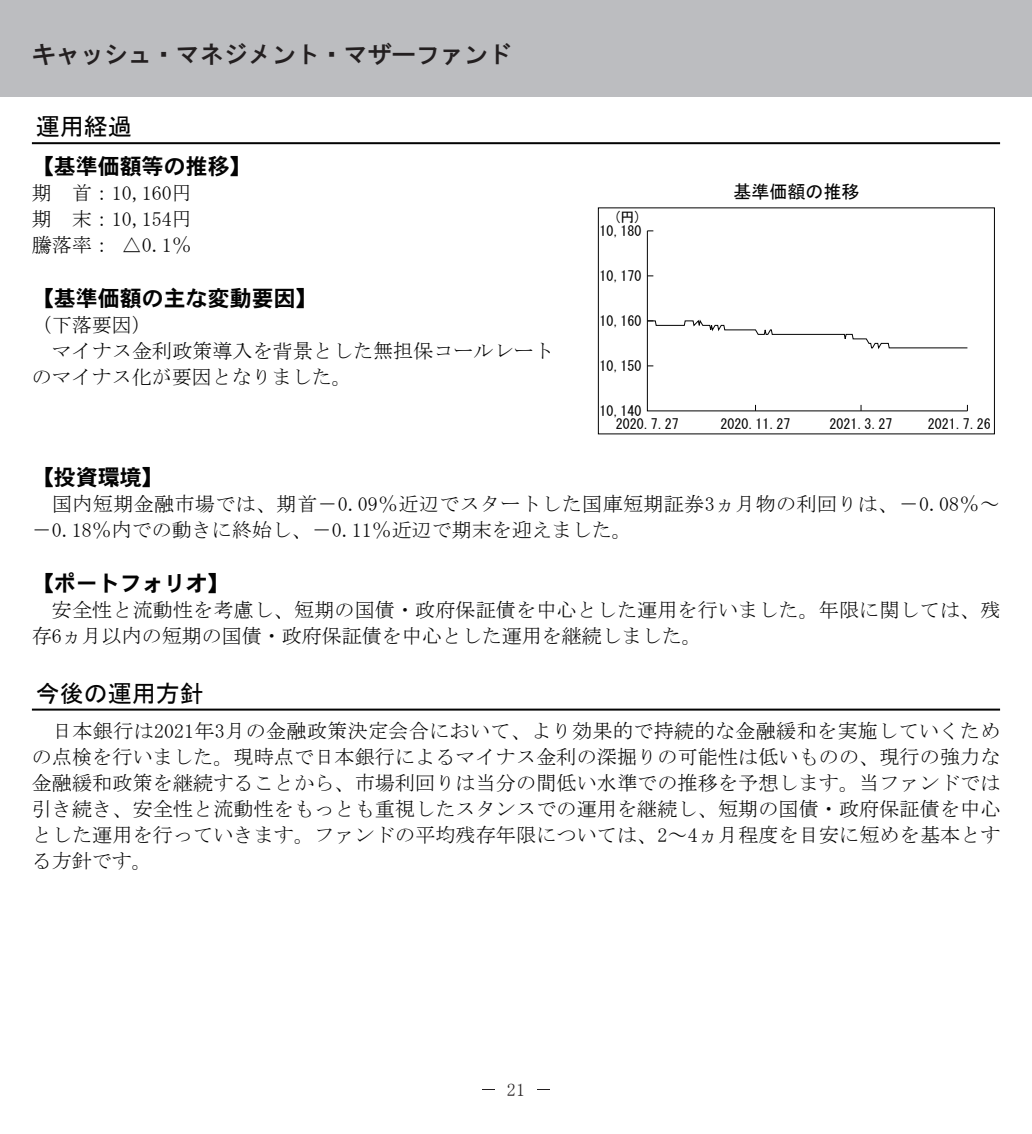
<style>
.page{position:relative;width:1032px;height:1134px;background:#fff}
.page>*{position:absolute;margin:0;border:0;box-sizing:border-box;transform-origin:0 0}
.t1{font:24px "HGS Gothic E";color:#231f20}
.t2{font:24px "MS Gothic";color:#030303}
.t3{font:22px "DFHS Gothic W7 WIN RKSJ H";color:#030303}
.t4{font:20px/26px "MS Mincho";letter-spacing:.005em;color:#030303}
.t5{font:18px "MS Gothic";color:#030303}
.t6{font:18px "MS Mincho";color:#231f20}
.t7{font:14px "MS Gothic";color:#030303}
</style>
<div class="page">
<svg style="left:482px;top:1089px;width:13px;height:1px"></svg>
<svg style="left:537px;top:1089px;width:12px;height:1px"></svg>
<div style="left:0;top:0;width:1032px;height:96px;background:#bcbdc0"></div>
<hr style="left:32px;top:142px;width:492px;height:2px;background:#030303">
<hr style="left:524px;top:142px;width:476px;height:2px;background:#030303">
<hr style="left:32px;top:709px;width:492px;height:2px;background:#030303">
<hr style="left:524px;top:709px;width:476px;height:2px;background:#030303">
<svg style="left:646px;top:230px;width:322px;height:182px"></svg>
<div style="left:598px;top:207px;width:397px;height:227px;border:1px solid #030303"></div>
<p class="t1" style="left:32px;top:42px;width:481px">キャッシュ・マネジメント・マザーファンド</p>
<p class="t2" style="left:36px;top:115px;width:98px">運用経過</p>
<p class="t3" style="left:32px;top:155px;width:221px">【基準価額等の推移】</p>
<p class="t4" style="left:32px;top:180px;width:161px;text-align:justify">期　首：10,160円期　末：10,154円騰落率： △0.1％</p>
<p class="t3" style="left:32px;top:287px;width:287px">【基準価額の主な変動要因】</p>
<p class="t4" style="left:32px;top:312px;width:523px">（下落要因）<br>　マイナス金利政策導入を背景とした無担保コールレートのマイナス化が要因となりました。</p>
<p class="t7" style="left:613px;top:210px;width:29px">(円)</p>
<p class="t7" style="left:599px;top:224px;width:43px">10,180</p>
<p class="t7" style="left:599px;top:269px;width:43px">10,170</p>
<p class="t7" style="left:599px;top:314px;width:43px">10,160</p>
<p class="t7" style="left:599px;top:359px;width:43px">10,150</p>
<p class="t5" style="left:733px;top:183px;width:127px">基準価額の推移</p>
<p class="t7" style="left:599px;top:404px;width:43px">10,140</p>
<p class="t7" style="left:616px;top:417px;width:64px">2020.7.27</p>
<p class="t7" style="left:720px;top:417px;width:71px">2020.11.27</p>
<p class="t7" style="left:829px;top:417px;width:64px">2021.3.27</p>
<p class="t7" style="left:928px;top:417px;width:64px">2021.7.26</p>
<p class="t3" style="left:32px;top:466px;width:133px">【投資環境】</p>
<p class="t4" style="left:32px;top:491px;width:970px">　国内短期金融市場では、期首－0.09％近辺でスタートした国庫短期証券3ヵ月物の利回りは、－0.08％～－0.18％内での動きに終始し、－0.11％近辺で期末を迎えました。</p>
<p class="t3" style="left:32px;top:572px;width:199px">【ポートフォリオ】</p>
<p class="t4" style="left:32px;top:597px;width:970px">　安全性と流動性を考慮し、短期の国債・政府保証債を中心とした運用を行いました。年限に関しては、残存6ヵ月以内の短期の国債・政府保証債を中心とした運用を継続しました。</p>
<p class="t2" style="left:36px;top:681px;width:170px">今後の運用方針</p>
<p class="t4" style="left:32px;top:718px;width:970px;text-align:justify">　日本銀行は2021年3月の金融政策決定会合において、より効果的で持続的な金融緩和を実施していくための点検を行いました。現時点で日本銀行によるマイナス金利の深掘りの可能性は低いものの、現行の強力な金融緩和政策を継続することから、市場利回りは当分の間低い水準での推移を予想します。当ファンドでは引き続き、安全性と流動性をもっとも重視したスタンスでの運用を継続し、短期の国債・政府保証債を中心とした運用を行っていきます。ファンドの平均残存年限については、2～4ヵ月程度を目安に短めを基本とする方針です。</p>
<p class="t6" style="left:507px;top:1081px;width:20px">21</p>
</div>
